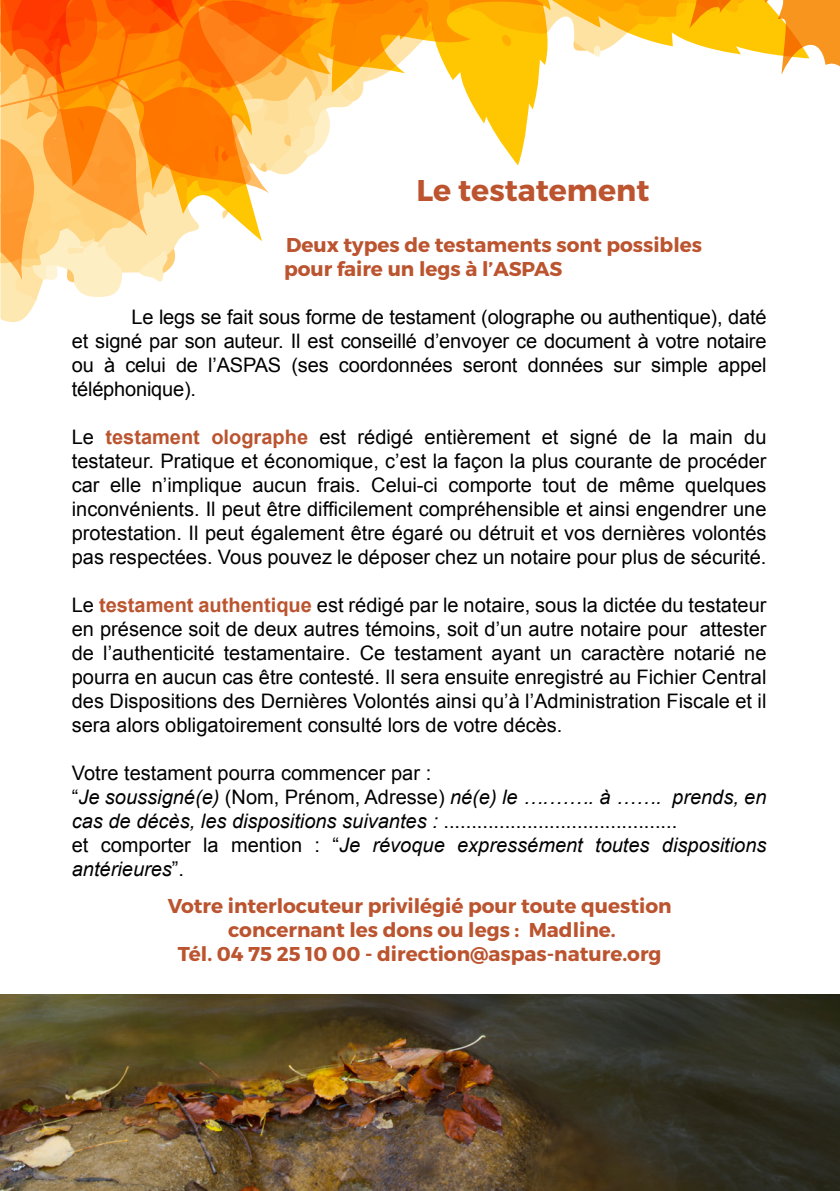
<style>
.page{position:relative;width:840px;height:1191px;background:#fff}
.page>*{position:absolute;margin:0;border:0;box-sizing:border-box;transform-origin:0 0}
.t1{font:700 30px "Montserrat";color:#bb542f}
.t2{font:20px/24px "Arial";color:#000;text-align:justify}
.t3{font:italic 20px/24px "Arial";color:#000}
.t4{font:700 20px "Montserrat";color:#bb542f}
.s1{font-weight:700;color:#bb542f}
.s2{font-style:normal}
</style>
<div class="page">
<img style="left:0;top:994px;width:839px;height:197px">
<svg style="left:0;top:0;width:839px;height:323px"></svg>
<p class="t1" style="left:416px;top:171px;width:234px">Le testatement</p>
<p class="t4" style="left:286px;top:232px;width:417px">Deux types de testaments sont possibles</p>
<p class="t4" style="left:284px;top:256px;width:280px">pour faire un legs à l’ASPAS</p>
<p class="t2" style="left:72px;top:305px;width:695px;text-indent:60px">Le legs se fait sous forme de testament (olographe ou authentique), daté et signé par son auteur. Il est conseillé d’envoyer ce document à votre notaire ou à celui de l’ASPAS (ses coordonnées seront données sur simple appel téléphonique).</p>
<p class="t2" style="left:72px;top:425px;width:696px">Le <span class="s1">testament olographe</span> est rédigé entièrement et signé de la main du testateur. Pratique et économique, c’est la façon la plus courante de procéder car elle n’implique aucun frais. Celui-ci comporte tout de même quelques inconvénients. Il peut être difficilement compréhensible et ainsi engendrer une protestation. Il peut également être égaré ou détruit et vos dernières volontés pas respectées. Vous pouvez le déposer chez un notaire pour plus de sécurité.</p>
<p class="t2" style="left:72px;top:593px;width:696px">Le <span class="s1">testament authentique</span> est rédigé par le notaire, sous la dictée du testateur en présence soit de deux autres témoins, soit d’un autre notaire pour attester de l’authenticité testamentaire. Ce testament ayant un caractère notarié ne pourra en aucun cas être contesté. Il sera ensuite enregistré au Fichier Central des Dispositions des Dernières Volontés ainsi qu’à l’Administration Fiscale et il sera alors obligatoirement consulté lors de votre décès.</p>
<p class="t2" style="left:72px;top:761px;width:361px">Votre testament pourra commencer par :</p>
<p class="t3" style="left:72px;top:785px;width:696px"><span class="s2">“</span>Je soussigné(e) <span class="s2">(Nom, Prénom, Adresse)</span> né(e) le ….……. à ……. prends, en cas de décès, les dispositions suivantes : <span class="s2">..........................................</span></p>
<p class="t3" style="left:72px;top:833px;width:695px"><span class="s2">et comporter la mention : “</span>Je révoque expressément toutes dispositions antérieures<span class="s2">”.</span></p>
<p class="t4" style="left:168px;top:893px;width:505px">Votre interlocuteur privilégié pour toute question</p>
<p class="t4" style="left:228px;top:917px;width:389px">concernant les dons ou legs : Madline.</p>
<p class="t4" style="left:178px;top:941px;width:485px">Tél. 04 75 25 10 00 - direction@aspas-nature.org</p>
</div>
